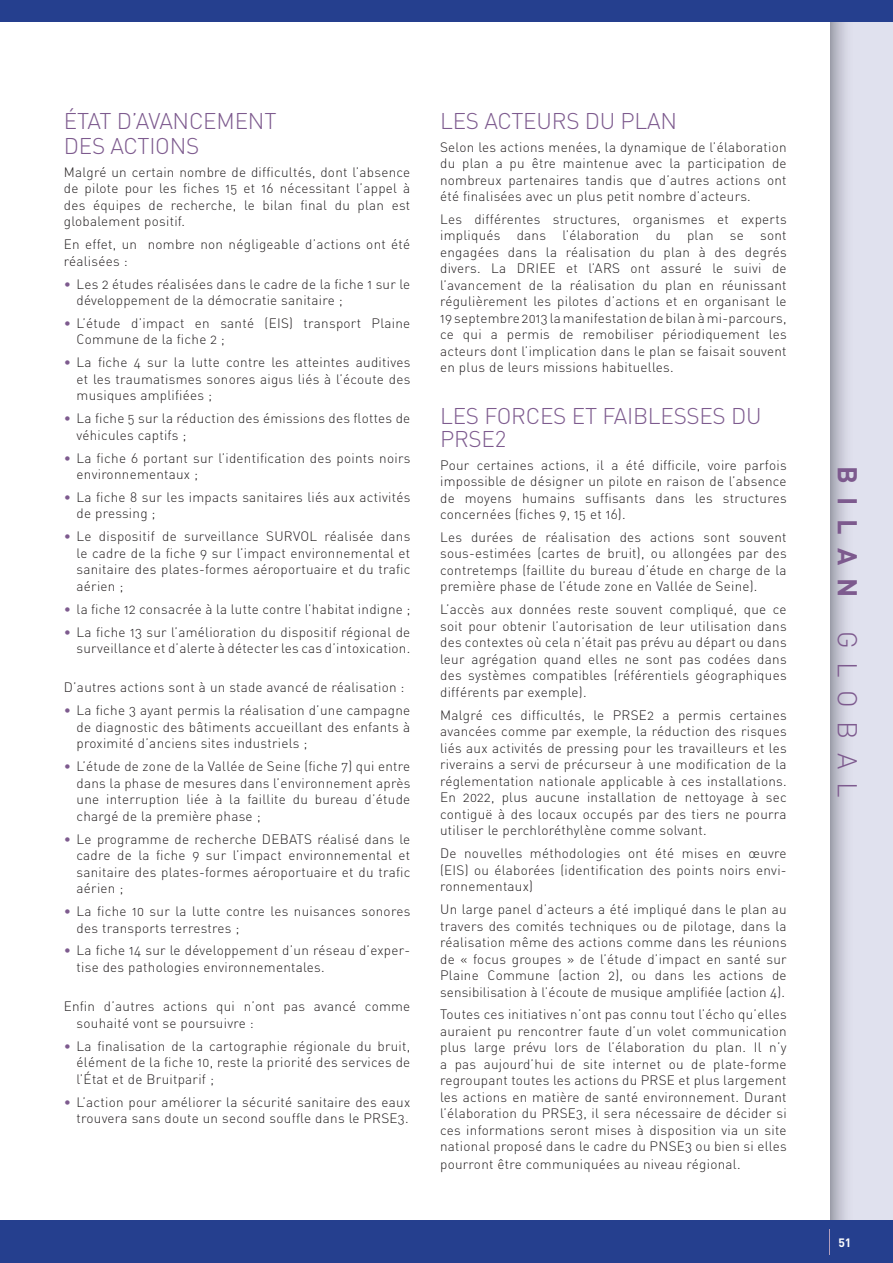
<style>
.page{position:relative;width:893px;height:1263px;background:#e0e1ee}
.page>*{position:absolute;margin:0;border:0;box-sizing:border-box;transform-origin:0 0}
.t1{font:300 27px "DIN";color:#7d5a8e}
.t2{font:300 22.5px/25.2px "DIN";letter-spacing:-.01em;color:#7d5a8e}
.t3{font:13.5px/16.5px "DIN Light Alternate";letter-spacing:.02em;color:#231f20;text-align:justify}
.t4{font:700 12px "DIN";color:#fff}
.s1{color:#7d5a8e}
.s2{font-weight:700}
</style>
<div class="page">
<img style="left:829px;top:21px;width:24px;height:1199px">
<div style="left:0;top:0;width:829px;height:1263px;background:#fff"></div>
<div style="left:0;top:1220px;width:893px;height:43px;background:#253f8e"></div>
<div style="left:0;top:0;width:893px;height:21px;background:#253f8e"></div>
<svg style="left:829px;top:1229px;width:1px;height:25px"></svg>
<h2 class="t2" style="left:64px;top:108px;width:214px">ÉTAT D’AVANCEMENT<br>DES ACTIONS</h2>
<p class="t3" style="left:64px;top:164px;width:348px">Malgré un certain nombre de difficultés, dont l’absence de pilote pour les fiches 15 et 16 nécessitant l’appel à des équipes de recherche, le bilan final du plan est globalement positif.</p>
<p class="t3" style="left:64px;top:236px;width:348px">En effet, un nombre non négligeable d’actions ont été réalisées :</p>
<p class="t3" style="left:77px;top:275px;width:335px;text-indent:-13px"><span class="s1">•</span> Les 2 études réalisées dans le cadre de la fiche 1 sur le développement de la démocratie sanitaire ;</p>
<p class="t3" style="left:77px;top:315px;width:335px;text-indent:-13px"><span class="s1">•</span> L’étude d’impact en santé (EIS) transport Plaine<br>Commune de la fiche 2 ;</p>
<p class="t3" style="left:77px;top:354px;width:335px;text-indent:-13px"><span class="s1">•</span> La fiche 4 sur la lutte contre les atteintes auditives et les traumatismes sonores aigus liés à l’écoute des musiques amplifiées ;</p>
<p class="t3" style="left:77px;top:410px;width:335px;text-indent:-13px"><span class="s1">•</span> La fiche 5 sur la réduction des émissions des flottes de véhicules captifs ;</p>
<p class="t3" style="left:77px;top:449px;width:335px;text-indent:-13px"><span class="s1">•</span> La fiche 6 portant sur l’identification des points noirs environnementaux ;</p>
<p class="t3" style="left:77px;top:489px;width:335px;text-indent:-13px"><span class="s1">•</span> La fiche 8 sur les impacts sanitaires liés aux activités de pressing ;</p>
<p class="t3" style="left:77px;top:528px;width:335px;text-indent:-13px"><span class="s1">•</span> Le dispositif de surveillance SURVOL réalisée dans le cadre de la fiche 9 sur l’impact environnemental et sanitaire des plates-formes aéroportuaire et du trafic aérien ;</p>
<p class="t3" style="left:64px;top:600px;width:348px"><span class="s1">•</span> la fiche 12 consacrée à la lutte contre l’habitat indigne ;</p>
<p class="t3" style="left:64px;top:623px;width:348px;text-align:right"><span class="s1">•</span> La fiche 13 sur l’amélioration du dispositif régional de surveillance et d’alerte à détecter les cas d’intoxication.</p>
<p class="t3" style="left:64px;top:679px;width:342px">D’autres actions sont à un stade avancé de réalisation :</p>
<p class="t3" style="left:77px;top:702px;width:335px;text-indent:-13px"><span class="s1">•</span> La fiche 3 ayant permis la réalisation d’une campagne de diagnostic des bâtiments accueillant des enfants à proximité d’anciens sites industriels ;</p>
<p class="t3" style="left:77px;top:758px;width:335px;text-indent:-13px"><span class="s1">•</span> L’étude de zone de la Vallée de Seine (fiche 7) qui entre dans la phase de mesures dans l’environnement après une interruption liée à la faillite du bureau d’étude chargé de la première phase ;</p>
<p class="t3" style="left:77px;top:830px;width:335px;text-indent:-13px"><span class="s1">•</span> Le programme de recherche DEBATS réalisé dans le cadre de la fiche 9 sur l’impact environnemental et sanitaire des plates-formes aéroportuaire et du trafic aérien ;</p>
<p class="t3" style="left:77px;top:903px;width:335px;text-indent:-13px"><span class="s1">•</span> La fiche 10 sur la lutte contre les nuisances sonores des transports terrestres ;</p>
<p class="t3" style="left:77px;top:942px;width:335px;text-indent:-13px"><span class="s1">•</span> La fiche 14 sur le développement d’un réseau d’exper&shy;tise des pathologies environnementales.</p>
<p class="t3" style="left:77px;top:998px;width:335px;text-indent:-13px">Enfin d’autres actions qui n’ont pas avancé comme souhaité vont se poursuivre :</p>
<p class="t3" style="left:77px;top:1037px;width:335px;text-indent:-13px"><span class="s1">•</span> La finalisation de la cartographie régionale du bruit, élément de la fiche 10, reste la priorité des services de l’État et de Bruitparif ;</p>
<p class="t3" style="left:64px;top:1093px;width:348px;text-align:right"><span class="s1">•</span> L’action pour améliorer la sécurité sanitaire des eaux trouvera sans doute un second souffle dans le PRSE3.</p>
<h2 class="t2" style="left:440px;top:108px;width:239px">LES ACTEURS DU PLAN</h2>
<p class="t3" style="left:440px;top:138px;width:348px">Selon les actions menées, la dynamique de l’élaboration du plan a pu être maintenue avec la participation de nombreux partenaires tandis que d’autres actions ont été finalisées avec un plus petit nombre d’acteurs.</p>
<p class="t3" style="left:440px;top:211px;width:348px">Les différentes structures, organismes et experts impliqués dans l’élaboration du plan se sont engagées dans la réalisation du plan à des degrés divers. La DRIEE et l’ARS ont assuré le suivi de l’avancement de la réalisation du plan en réunissant régulièrement les pilotes d’actions et en organisant le 19 septembre 2013 la manifestation de bilan à mi-parcours, ce qui a permis de remobiliser périodiquement les acteurs dont l’implication dans le plan se faisait souvent en plus de leurs missions habituelles.</p>
<h2 class="t2" style="left:440px;top:405px;width:323px;line-height:22.5px">LES FORCES ET FAIBLESSES DU<br>PRSE2</h2>
<p class="t3" style="left:440px;top:456px;width:348px">Pour certaines actions, il a été difficile, voire parfois impossible de désigner un pilote en raison de l’absence de moyens humains suffisants dans les structures concernées (fiches 9, 15 et 16).</p>
<p class="t3" style="left:440px;top:529px;width:348px">Les durées de réalisation des actions sont souvent sous-estimées (cartes de bruit), ou allongées par des contretemps (faillite du bureau d’étude en charge de la première phase de l’étude zone en Vallée de Seine).</p>
<p class="t3" style="left:440px;top:601px;width:348px">L’accès aux données reste souvent compliqué, que ce soit pour obtenir l’autorisation de leur utilisation dans des contextes où cela n’était pas prévu au départ ou dans leur agrégation quand elles ne sont pas codées dans des systèmes compatibles (référentiels géographiques différents par exemple).</p>
<p class="t3" style="left:440px;top:706px;width:348px">Malgré ces difficultés, le PRSE2 a permis certaines avancées comme par exemple, la réduction des risques liés aux activités de pressing pour les travailleurs et les riverains a servi de précurseur à une modification de la réglementation nationale applicable à ces installations.<br>En 2022, plus aucune installation de nettoyage à sec contiguë à des locaux occupés par des tiers ne pourra utiliser le perchloréthylène comme solvant.</p>
<p class="t3" style="left:440px;top:845px;width:348px">De nouvelles méthodologies ont été mises en œuvre (EIS) ou élaborées (identification des points noirs envi&shy;ronnementaux)</p>
<p class="t3" style="left:440px;top:901px;width:348px">Un large panel d’acteurs a été impliqué dans le plan au travers des comités techniques ou de pilotage, dans la réalisation même des actions comme dans les réunions de « focus groupes » de l’étude d’impact en santé sur Plaine Commune (action 2), ou dans les actions de sensibilisation à l’écoute de musique amplifiée (action 4).</p>
<p class="t3" style="left:440px;top:1006px;width:348px">Toutes ces initiatives n’ont pas connu tout l’écho qu’elles auraient pu rencontrer faute d’un volet communication plus large prévu lors de l’élaboration du plan. Il n’y a pas aujourd’hui de site internet ou de plate-forme regroupant toutes les actions du PRSE et plus largement les actions en matière de santé environnement. Durant l’élaboration du PRSE3, il sera nécessaire de décider si ces informations seront mises à disposition via un site national proposé dans le cadre du PNSE3 ou bien si elles pourront être communiquées au niveau régional.</p>
<h1 class="t1" style="left:864px;top:466px;width:334px;rotate:90deg"><span class="s2">BILAN</span> GLOBAL</h1>
<p class="t4" style="left:838px;top:1234px;width:15px">51</p>
</div>
